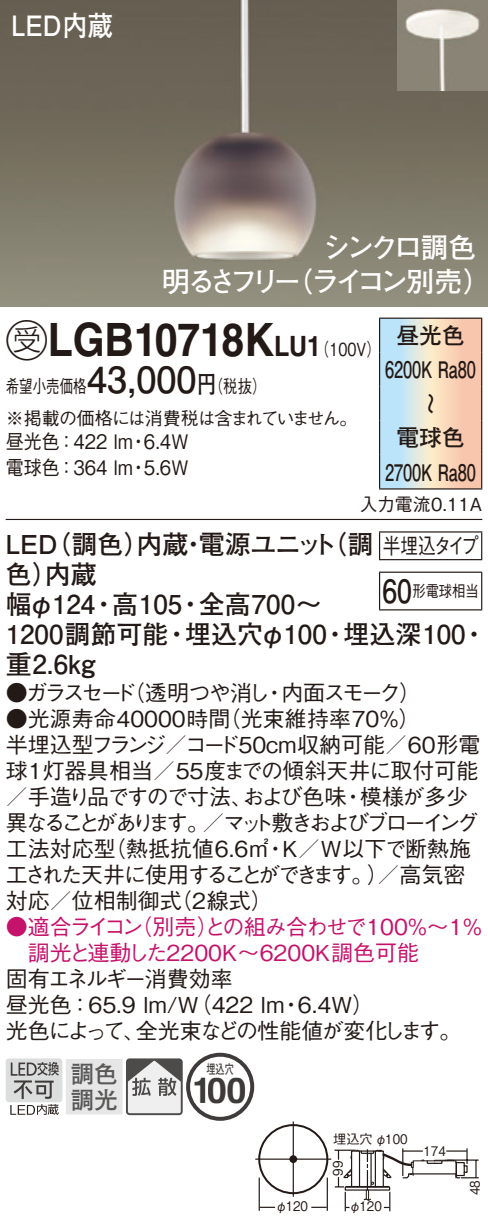
<style>
.page{position:relative;width:488px;height:1225px;background:#fff}
.page>*{position:absolute;margin:0;border:0;box-sizing:border-box;transform-origin:0 0}
.t1{font:700 46px "Helvetica LT Std";color:#231916;scale:.89 1}
.t2{font:700 36px "Helvetica LT Std";color:#3e3a39}
.t3{font:700 28px/34px "Futo Go B101 Pro";letter-spacing:-.15em;color:#fff}
.t4{font:700 28px "Futo Go B101 Pro";letter-spacing:-.15em;color:#fff;scale:.9 1}
.t5{font:700 26px/30px "Futo Go B101 Pro";color:#231916}
.t6{font:24px/26px "Futo Go B101 Pro Bold 90 pv RKSJ H";color:#595857}
.t7{font:700 22.8px/34px "Futo Go B101 Pro";letter-spacing:-.01em;color:#231916;text-align:center}
.t8{font:500 22px/26px "Gothic BBB Pro";color:#231916}
.t9{font:500 22px/26px "Gothic BBB Pro";letter-spacing:-.02em;color:#231916}
.t10{font:500 22px/26px "Gothic BBB Pro";color:#c5126b}
.t11{font:500 22px "Gothic BBB Pro";letter-spacing:-.14em;color:#231916}
.t12{font:500 22px "Gothic BBB Pro";letter-spacing:-.02em;color:#231916;scale:.8 1}
.t13{font:500 20px/26px "Gothic BBB Pro";color:#231916;scale:.9 1}
.t14{font:500 18px/31.6px "Gothic BBB Pro";letter-spacing:-.03em;color:#231916;scale:.75 1}
.t15{font:500 18px "Gothic BBB Pro";color:#231916}
.t16{font:500 16px "Gothic BBB Pro";color:#231916;scale:.83 1}
.t17{font:13.2px "Gothic BBB Pro Medium 90 pv RKSJ H";color:#231916;scale:.9 1}
.t18{font:13.2px "Gothic BBB Pro Medium 90 pv RKSJ H";color:#231916}
.t19{font:13.2px "Futo Go B101 Pro Bold 90 pv RKSJ H";color:#3f3b3a;scale:.7 1}
.s1{font-family:"Ford Classification 1";font-weight:400;font-size:42px}
.s2{font-size:28px}
.s3{font-family:"Gothic BBB Pro";font-weight:500;font-size:18px}
.s4{font-family:"Futo Go B101 Pro";font-weight:700;font-size:36px}
.s5{font-family:"Futo Go B101 Pro";font-weight:700;font-size:24px}
.s6{font-family:"Futo Go B101 Pro";font-weight:700;font-size:32px}
.s7{color:#251b18}
</style>
<div class="page">
<img style="left:0;top:0;width:488px;height:306px">
<img style="left:397px;top:0;width:91px;height:91px">
<svg style="left:380px;top:319px;width:101px;height:169px;background:#e4dcd0"></svg>
<hr style="left:379px;top:317px;width:103px;height:2px;background:#231916">
<hr style="left:379px;top:488px;width:103px;height:1px;background:#231916">
<hr style="left:379px;top:319px;width:1px;height:33px;background:#231916">
<hr style="left:481px;top:319px;width:1px;height:33px;background:#231916">
<hr style="left:379px;top:352px;width:1px;height:34px;background:#231916">
<hr style="left:481px;top:352px;width:1px;height:34px;background:#231916">
<hr style="left:379px;top:386px;width:1px;height:34px;background:#231916">
<hr style="left:481px;top:386px;width:1px;height:34px;background:#231916">
<hr style="left:379px;top:420px;width:1px;height:35px;background:#231916">
<hr style="left:481px;top:420px;width:1px;height:35px;background:#231916">
<hr style="left:379px;top:455px;width:1px;height:33px;background:#231916">
<hr style="left:481px;top:455px;width:1px;height:33px;background:#231916">
<hr style="left:6px;top:519px;width:476px;height:1px;background:#231916">
<svg style="left:379px;top:532px;width:1px;height:27px"></svg>
<hr style="left:379px;top:531px;width:103px;height:1px;background:#231916">
<svg style="left:481px;top:532px;width:1px;height:27px"></svg>
<hr style="left:379px;top:559px;width:103px;height:1px;background:#231916">
<hr style="left:379px;top:573px;width:1px;height:36px;background:#231916">
<hr style="left:379px;top:571px;width:103px;height:2px;background:#231916">
<hr style="left:481px;top:573px;width:1px;height:36px;background:#231916">
<hr style="left:379px;top:609px;width:103px;height:1px;background:#231916">
<div style="left:258px;top:1124px;width:70px;height:70px;border:2px solid #231916;border-radius:50%"></div>
<svg style="left:289px;top:1155px;width:8px;height:8px"></svg>
<hr style="left:255px;top:1158px;width:76px;height:1px;background:#231916">
<hr style="left:292px;top:1121px;width:2px;height:75px;background:#231916">
<hr style="left:326px;top:1177px;width:2px;height:33px;background:#231916">
<hr style="left:258px;top:1177px;width:2px;height:33px;background:#231916">
<svg style="left:311px;top:1206px;width:15px;height:2px"></svg>
<svg style="left:259px;top:1206px;width:16px;height:2px"></svg>
<hr style="left:334px;top:1149px;width:21px;height:2px;background:#231916">
<svg style="left:335px;top:1148px;width:143px;height:63px"></svg>
<div style="left:6px;top:1058px;width:56px;height:44px;background:#dcdddd;border-radius:3px"></div>
<svg style="left:10px;top:1062px;width:49px;height:52px"></svg>
<div style="left:66px;top:1059px;width:56px;height:54px;background:#e6e6e7"></div>
<div style="left:66px;top:1059px;width:56px;height:55px;border:1px solid #e6e6e7"></div>
<svg style="left:127px;top:1052px;width:127px;height:68px"></svg>
<p class="t4" style="left:11px;top:3px;width:114px">LED内蔵</p>
<p class="t3" style="left:162px;top:226px;width:330px;text-indent:161px">シンクロ調色明るさフリー（ライコン別売）</p>
<h1 class="t1" style="left:6px;top:311px;width:423px"><span class="s1">B</span>LGB10718K<span class="s2">LU1</span><span class="s3">（100V）</span></h1>
<p class="t14" style="left:6px;top:368px;width:470px">希望小売価格<span class="s4">43,000</span><span class="s5">円</span>（税抜）<br>※掲載の価格には消費税は含まれていません。</p>
<p class="t13" style="left:6px;top:426px;width:204px">昼光色：422 lm・6.4W電球色：364 lm・5.6W</p>
<p class="t7" style="left:385px;top:315px;width:92px">昼光色<br>6200K Ra80</p>
<p class="t7" style="left:410px;top:415px;width:24px;rotate:-90deg">〜</p>
<p class="t7" style="left:385px;top:418px;width:92px">電球色<br>2700K Ra80</p>
<p class="t15" style="left:359px;top:490px;width:124px">入力電流0.11A</p>
<p class="t5" style="left:6px;top:526px;width:482px">LED（調色）内蔵・電源ユニット（調<br>色）内蔵<br>幅φ124・高105・全高700〜<br>1200調節可能・埋込穴φ100・埋込深100・重2.6kg</p>
<p class="t11" style="left:6px;top:675px;width:417px">●ガラスセード（透明つや消し・内面スモーク）</p>
<p class="t8" style="left:6px;top:703px;width:476px">●光源寿命40000時間（光束維持率70％）<br>半埋込型フランジ／コード50cm収納可能／60形電球1灯器具相当／55度までの傾斜天井に取付可能／手造り品ですので寸法、および色味・模様が多少異なることがあります。／マット敷きおよびブローイング工法対応型（熱抵抗値6.6㎡・K／W以下で断熱施工された天井に使用することができます。）／高気密対応／位相制御式（2線式）</p>
<p class="t10" style="left:28px;top:911px;width:457px;text-indent:-22px">●適合ライコン（別売）との組み合わせで100％〜1％調光と連動した2200K〜6200K調色可能</p>
<p class="t9" style="left:6px;top:963px;width:457px">固有エネルギー消費効率<br>昼光色：65.9 lm/W（422 lm・6.4W）<br>光色によって、全光束などの性能値が変化します。</p>
<p class="t12" style="left:382px;top:528px;width:121px">半埋込タイプ</p>
<p class="t16" style="left:382px;top:578px;width:118px"><span class="s6">60</span>形電球相当</p>
<p class="t6" style="left:70px;top:1057px;width:49px">調色調光</p>
<p class="t19" style="left:206px;top:1058px;width:41px">埋込穴</p>
<h2 class="t2" style="left:192px;top:1068px;width:56px"><span class="s7">1</span>00</h2>
<p class="t17" style="left:275px;top:1195px;width:38px">φ120</p>
<p class="t18" style="left:333px;top:1128px;width:76px">埋込穴 φ100</p>
<p class="t17" style="left:327px;top:1175px;width:18px;rotate:-90deg">99</p>
<p class="t17" style="left:349px;top:1195px;width:38px">φ120</p>
<p class="t17" style="left:423px;top:1140px;width:26px">174</p>
<p class="t17" style="left:464px;top:1195px;width:18px;rotate:-90deg">48</p>
</div>
